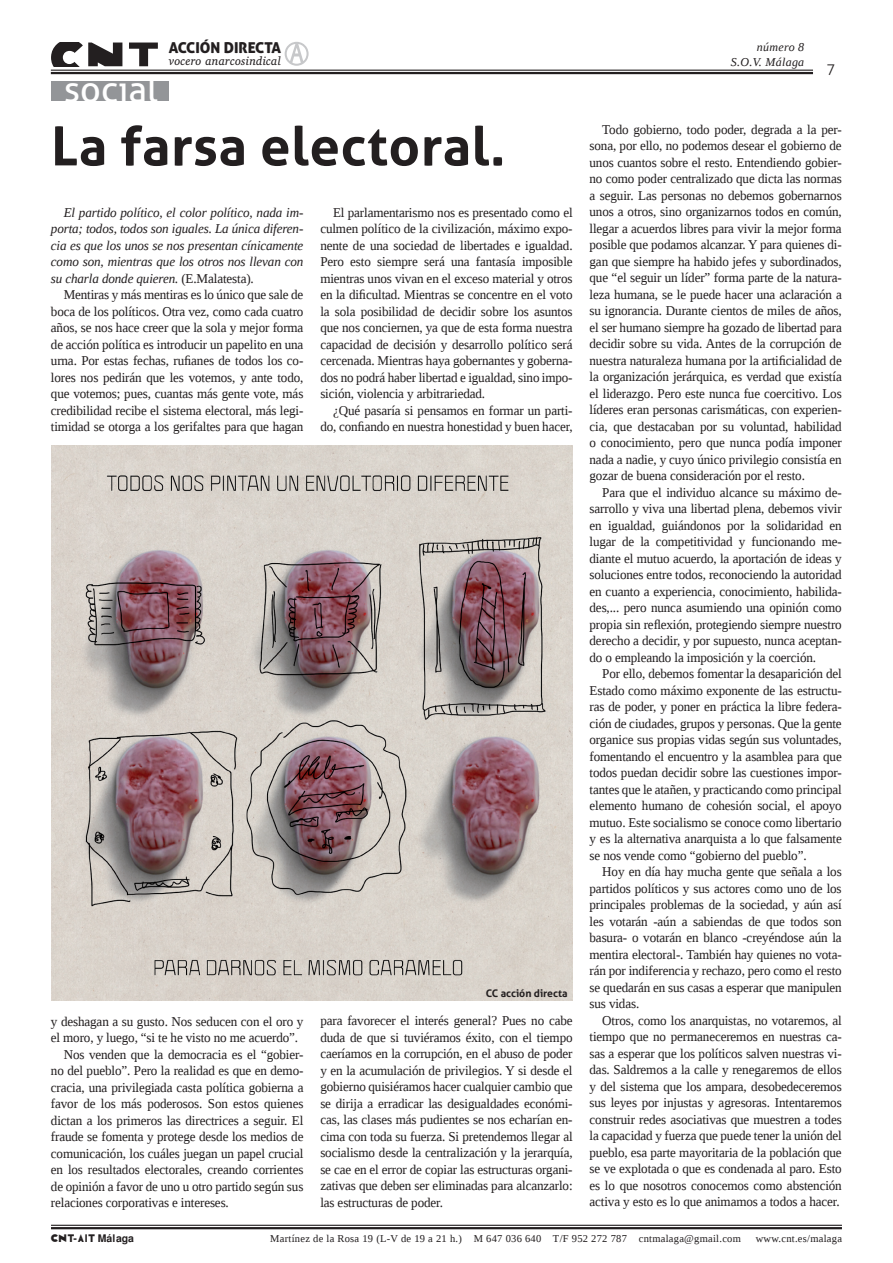
<style>
.page{position:relative;width:893px;height:1263px;background:#fff}
.page>*{position:absolute;margin:0;border:0;box-sizing:border-box;transform-origin:0 0}
.t1{font:700 54px "Aller";letter-spacing:.01em;color:#231f20}
.t2{font:36px "Aller";color:#fff}
.t3{font:15px "Aller Display";color:#231f20}
.t4{font:300 15px "Aller";color:#231f20}
.t5{font:13.5px/16.5px "Liberation Serif";letter-spacing:-.01em;color:#231f20;text-align:justify}
.t6{font:italic 13.5px/16.5px "Liberation Serif";letter-spacing:-.01em;color:#231f20;text-align:justify}
.t7{font:12px "Apparatus SIL Italic";letter-spacing:.015em;color:#231f20}
.t8{font:italic 12px/15px "Liberation Serif";letter-spacing:.025em;color:#231f20;text-align:right}
.t9{font:10.5px "Liberation Serif";letter-spacing:.025em;color:#231f20}
.t10{font:700 10.5px "Aller";color:#231f20}
.t11{font:10.5px "libertaria CNT";letter-spacing:.06em;color:#231f20}
.s1{font-style:normal}
</style>
<div class="page">
<hr style="left:51px;top:1227px;width:791px;height:2px;background:#231f20">
<hr style="left:51px;top:1225px;width:791px;height:1px;background:#231f20">
<svg style="left:285px;top:42px;width:24px;height:24px"></svg>
<hr style="left:51px;top:72px;width:762px;height:2px;background:#231f20">
<hr style="left:51px;top:70px;width:762px;height:1px;background:#231f20">
<svg style="left:51px;top:43px;width:71px;height:23px"></svg>
<svg style="left:129px;top:43px;width:29px;height:23px"></svg>
<div style="left:51px;top:81px;width:118px;height:19px;background:#939598"></div>
<img style="left:51px;top:446px;width:522px;height:555px">
<p class="t3" style="left:169px;top:38px;width:114px">ACCIÓN DIRECTA</p>
<p class="t7" style="left:169px;top:55px;width:114px">vocero anarcosindical</p>
<h2 class="t2" style="left:64px;top:67px;width:96px">social</h2>
<h1 class="t1" style="left:51px;top:113px;width:456px">La farsa electoral.</h1>
<p class="t6" style="left:51px;top:204px;width:254px;text-indent:13px">El partido político, el color político, nada im&shy;porta; todos, todos son iguales. La única diferen&shy;cia es que los unos se nos presentan cínicamente como son, mientras que los otros nos llevan con su charla donde quieren. <span class="s1">(E.Malatesta).</span></p>
<p class="t5" style="left:51px;top:287px;width:254px;text-indent:13px">Mentiras y más mentiras es lo único que sale de boca de los políticos. Otra vez, como cada cuatro años, se nos hace creer que la sola y mejor forma de acción política es introducir un papelito en una urna. Por estas fechas, rufianes de todos los co&shy;lores nos pedirán que les votemos, y ante todo, que votemos; pues, cuantas más gente vote, más credibilidad recibe el sistema electoral, más legi&shy;timidad se otorga a los gerifaltes para que hagan</p>
<p class="t5" style="left:320px;top:204px;width:254px;text-indent:13px">El parlamentarismo nos es presentado como el culmen político de la civilización, máximo expo&shy;nente de una sociedad de libertades e igualdad.<br>Pero esto siempre será una fantasía imposible mientras unos vivan en el exceso material y otros en la dificultad. Mientras se concentre en el voto la sola posibilidad de decidir sobre los asuntos que nos conciernen, ya que de esta forma nuestra capacidad de decisión y desarrollo político será cercenada. Mientras haya gobernantes y goberna&shy;dos no podrá haber libertad e igualdad, sino impo&shy;sición, violencia y arbitrariedad.</p>
<p class="t5" style="left:320px;top:402px;width:254px;text-align:right">¿Qué pasaría si pensamos en formar un parti&shy;do, confiando en nuestra honestidad y buen hacer,</p>
<p class="t5" style="left:51px;top:1013px;width:254px">y deshagan a su gusto. Nos seducen con el oro y</p>
<p class="t5" style="left:51px;top:1029px;width:249px">el moro, y luego, “si te he visto no me acuerdo”.</p>
<p class="t5" style="left:64px;top:1046px;width:241px">Nos venden que la democracia es el “gobier-</p>
<p class="t5" style="left:51px;top:1062px;width:254px">no del pueblo”. Pero la realidad es que en demo-</p>
<p class="t5" style="left:51px;top:1079px;width:254px">cracia, una privilegiada casta política gobierna a</p>
<p class="t5" style="left:51px;top:1095px;width:254px">favor de los más poderosos. Son estos quienes</p>
<p class="t5" style="left:51px;top:1112px;width:254px">dictan a los primeros las directrices a seguir. El</p>
<p class="t5" style="left:51px;top:1128px;width:254px">fraude se fomenta y protege desde los medios de</p>
<p class="t5" style="left:51px;top:1145px;width:254px">comunicación, los cuáles juegan un papel crucial</p>
<p class="t5" style="left:51px;top:1161px;width:254px">en los resultados electorales, creando corrientes</p>
<p class="t5" style="left:51px;top:1178px;width:254px">de opinión a favor de uno u otro partido según sus</p>
<p class="t5" style="left:51px;top:1194px;width:179px">relaciones corporativas e intereses.</p>
<p class="t10" style="left:486px;top:986px;width:83px">CC acción directa</p>
<p class="t5" style="left:320px;top:1012px;width:254px">para favorecer el interés general? Pues no cabe duda de que si tuviéramos éxito, con el tiempo caeríamos en la corrupción, en el abuso de poder y en la acumulación de privilegios. Y si desde el gobierno quisiéramos hacer cualquier cambio que se dirija a erradicar las desigualdades económi&shy;cas, las clases más pudientes se nos echarían en&shy;cima con toda su fuerza. Si pretendemos llegar al socialismo desde la centralización y la jerarquía, se cae en el error de copiar las estructuras organi&shy;zativas que deben ser eliminadas para alcanzarlo: las estructuras de poder.</p>
<p class="t8" style="left:731px;top:39px;width:75px">número 8<br>S.O.V. Málaga</p>
<p class="t4" style="left:827px;top:60px;width:10px">7</p>
<p class="t5" style="left:590px;top:121px;width:254px;text-indent:13px">Todo gobierno, todo poder, degrada a la per&shy;sona, por ello, no podemos desear el gobierno de unos cuantos sobre el resto. Entendiendo gobier&shy;no como poder centralizado que dicta las normas a seguir. Las personas no debemos gobernarnos unos a otros, sino organizarnos todos en común, llegar a acuerdos libres para vivir la mejor forma posible que podamos alcanzar. Y para quienes di&shy;gan que siempre ha habido jefes y subordinados, que “el seguir un líder” forma parte de la natura&shy;leza humana, se le puede hacer una aclaración a su ignorancia. Durante cientos de miles de años, el ser humano siempre ha gozado de libertad para decidir sobre su vida. Antes de la corrupción de nuestra naturaleza humana por la artificialidad de la organización jerárquica, es verdad que existía el liderazgo. Pero este nunca fue coercitivo. Los líderes eran personas carismáticas, con experien&shy;cia, que destacaban por su voluntad, habilidad o conocimiento, pero que nunca podía imponer nada a nadie, y cuyo único privilegio consistía en gozar de buena consideración por el resto.</p>
<p class="t5" style="left:590px;top:484px;width:254px;text-indent:13px">Para que el individuo alcance su máximo de&shy;sarrollo y viva una libertad plena, debemos vivir en igualdad, guiándonos por la solidaridad en lugar de la competitividad y funcionando me&shy;diante el mutuo acuerdo, la aportación de ideas y soluciones entre todos, reconociendo la autoridad en cuanto a experiencia, conocimiento, habilida&shy;des,... pero nunca asumiendo una opinión como propia sin reflexión, protegiendo siempre nuestro derecho a decidir, y por supuesto, nunca aceptan&shy;do o empleando la imposición y la coerción.</p>
<p class="t5" style="left:590px;top:665px;width:254px;text-indent:13px">Por ello, debemos fomentar la desaparición del Estado como máximo exponente de las estructu&shy;ras de poder, y poner en práctica la libre federa&shy;ción de ciudades, grupos y personas. Que la gente organice sus propias vidas según sus voluntades, fomentando el encuentro y la asamblea para que todos puedan decidir sobre las cuestiones impor&shy;tantes que le atañen, y practicando como principal elemento humano de cohesión social, el apoyo mutuo. Este socialismo se conoce como libertario y es la alternativa anarquista a lo que falsamente se nos vende como “gobierno del pueblo”.</p>
<p class="t5" style="left:590px;top:863px;width:254px;text-indent:13px">Hoy en día hay mucha gente que señala a los partidos políticos y sus actores como uno de los principales problemas de la sociedad, y aún así les votarán -aún a sabiendas de que todos son basura- o votarán en blanco -creyéndose aún la mentira electoral-. También hay quienes no vota&shy;rán por indiferencia y rechazo, pero como el resto se quedarán en sus casas a esperar que manipulen sus vidas.</p>
<p class="t5" style="left:590px;top:1012px;width:254px;text-indent:13px">Otros, como los anarquistas, no votaremos, al tiempo que no permaneceremos en nuestras ca&shy;sas a esperar que los políticos salven nuestras vi&shy;das. Saldremos a la calle y renegaremos de ellos y del sistema que los ampara, desobedeceremos sus leyes por injustas y agresoras. Intentaremos construir redes asociativas que muestren a todes la capacidad y fuerza que puede tener la unión del pueblo, esa parte mayoritaria de la población que se ve explotada o que es condenada al paro. Esto es lo que nosotros conocemos como abstención activa y esto es lo que animamos a todos a hacer.</p>
<p class="t11" style="left:51px;top:1229px;width:85px">CNT-AIT Málaga</p>
<p class="t9" style="left:270px;top:1231px;width:472px">Martínez de la Rosa 19 (L-V de 19 a 21 h.) M 647 036 640 T/F 952 272 787 cntmalaga@gmail.com</p>
<p class="t9" style="left:756px;top:1231px;width:88px">www.cnt.es/malaga</p>
</div>
